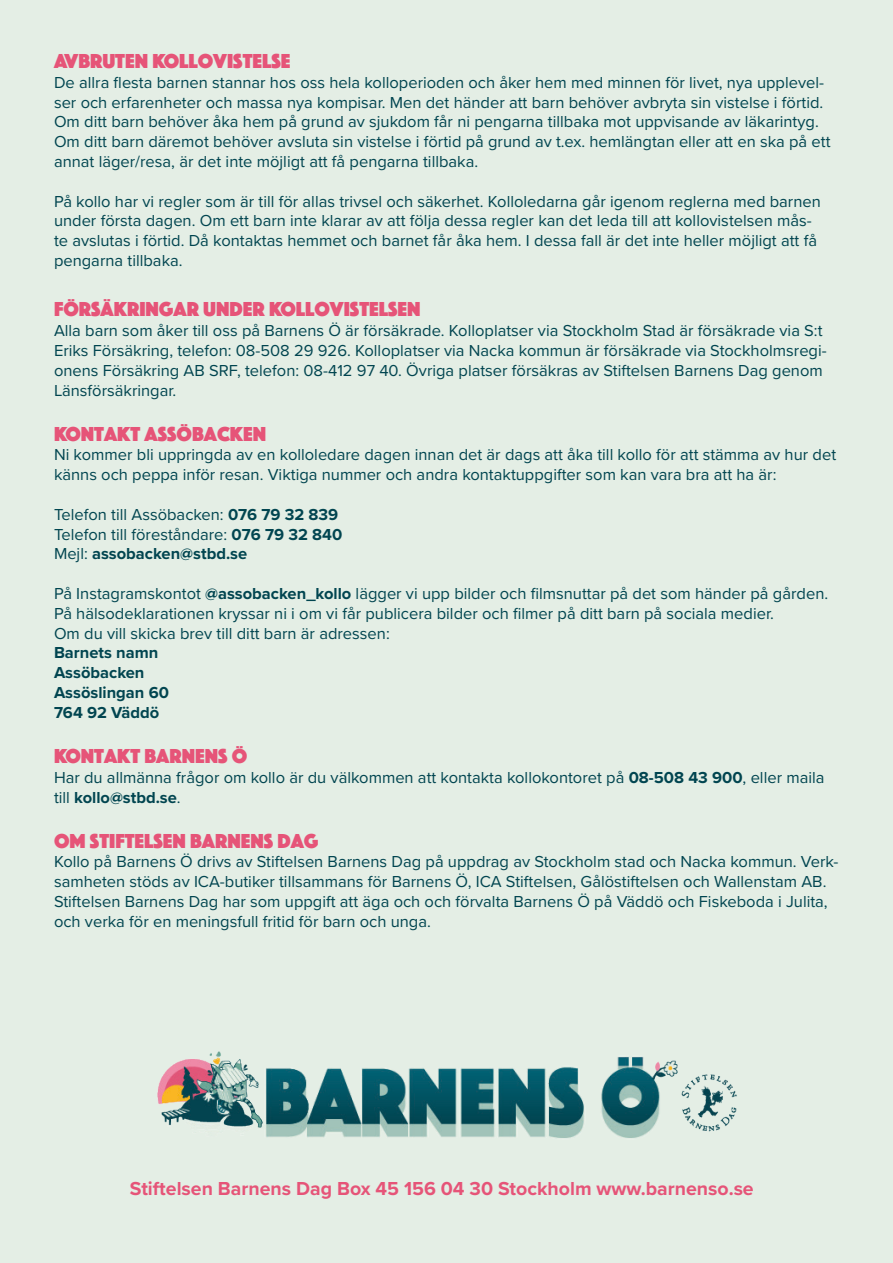
<style>
.page{position:relative;width:893px;height:1263px;background:#e4eee5}
.page>*{position:absolute;margin:0;border:0;box-sizing:border-box;transform-origin:0 0}
.t1{font:21px "Phosphate Solid";color:#e65478}
.t2{font:700 19.5px "Proxima Nova";color:#e65478}
.t3{font:16.5px/19.8px "Proxima Nova";color:#014550}
.t4{font:700 16.5px "Proxima Nova";color:#014550}
.s1{font-weight:700}
.s2{font-weight:400}
</style>
<div class="page">
<img style="left:151px;top:1046px;width:593px;height:97px">
<p class="t1" style="left:54px;top:46px;width:238px">AVBRUTEN KOLLOVISTELSE</p>
<p class="t3" style="left:54px;top:72px;width:778px">De allra flesta barnen stannar hos oss hela kolloperioden och åker hem med minnen för livet, nya upplevel&shy;ser och erfarenheter och massa nya kompisar. Men det händer att barn behöver avbryta sin vistelse i förtid.<br>Om ditt barn behöver åka hem på grund av sjukdom får ni pengarna tillbaka mot uppvisande av läkarintyg.<br>Om ditt barn däremot behöver avsluta sin vistelse i förtid på grund av t.ex. hemlängtan eller att en ska på ett annat läger/resa, är det inte möjligt att få pengarna tillbaka.</p>
<p class="t3" style="left:54px;top:190px;width:768px">På kollo har vi regler som är till för allas trivsel och säkerhet. Kolloledarna går igenom reglerna med barnen under första dagen. Om ett barn inte klarar av att följa dessa regler kan det leda till att kollovistelsen mås&shy;te avslutas i förtid. Då kontaktas hemmet och barnet får åka hem. I dessa fall är det inte heller möjligt att få pengarna tillbaka.</p>
<p class="t1" style="left:54px;top:294px;width:368px">FÖRSÄKRINGAR UNDER KOLLOVISTELSEN</p>
<p class="t3" style="left:54px;top:320px;width:774px">Alla barn som åker till oss på Barnens Ö är försäkrade. Kolloplatser via Stockholm Stad är försäkrade via S:t Eriks Försäkring, telefon: 08-508 29 926. Kolloplatser via Nacka kommun är försäkrade via Stockholmsregi&shy;onens Försäkring AB SRF, telefon: 08-412 97 40. Övriga platser försäkras av Stiftelsen Barnens Dag genom Länsförsäkringar.</p>
<p class="t1" style="left:54px;top:419px;width:214px">KONTAKT ASSÖBACKEN</p>
<p class="t3" style="left:54px;top:444px;width:784px">Ni kommer bli uppringda av en kolloledare dagen innan det är dags att åka till kollo för att stämma av hur det känns och peppa inför resan. Viktiga nummer och andra kontaktuppgifter som kan vara bra att ha är:</p>
<p class="t3" style="left:54px;top:504px;width:286px">Telefon till Assöbacken: <span class="s1">076 79 32 839</span></p>
<p class="t3" style="left:54px;top:523px;width:290px">Telefon till föreståndare: <span class="s1">076 79 32 840</span></p>
<p class="t4" style="left:54px;top:542px;width:195px"><span class="s2">Mejl:</span> assobacken@stbd.se</p>
<p class="t3" style="left:54px;top:583px;width:776px">På Instagramskontot <span class="s1">@assobacken_kollo</span> lägger vi upp bilder och filmsnuttar på det som händer på gården.<br>På hälsodeklarationen kryssar ni i om vi får publicera bilder och filmer på ditt barn på sociala medier.</p>
<p class="t3" style="left:54px;top:622px;width:337px">Om du vill skicka brev till ditt barn är adressen:</p>
<p class="t4" style="left:54px;top:641px;width:106px">Barnets namn</p>
<p class="t4" style="left:54px;top:660px;width:92px">Assöbacken</p>
<p class="t4" style="left:54px;top:680px;width:116px">Assöslingan 60</p>
<p class="t4" style="left:54px;top:700px;width:107px">764 92 Väddö</p>
<p class="t1" style="left:54px;top:741px;width:195px">KONTAKT BARNENS Ö</p>
<p class="t3" style="left:54px;top:766px;width:772px">Har du allmänna frågor om kollo är du välkommen att kontakta kollokontoret på <span class="s1">08-508 43 900</span>, eller maila till <span class="s1">kollo@stbd.se</span>.</p>
<p class="t1" style="left:54px;top:825px;width:266px">OM STIFTELSEN BARNENS DAG</p>
<p class="t3" style="left:54px;top:851px;width:786px">Kollo på Barnens Ö drivs av Stiftelsen Barnens Dag på uppdrag av Stockholm stad och Nacka kommun. Verk&shy;samheten stöds av ICA-butiker tillsammans för Barnens Ö, ICA Stiftelsen, Gålöstiftelsen och Wallenstam AB.<br>Stiftelsen Barnens Dag har som uppgift att äga och och förvalta Barnens Ö på Väddö och Fiskeboda i Julita, och verka för en meningsfull fritid för barn och unga.</p>
<p class="t2" style="left:130px;top:1174px;width:625px">Stiftelsen Barnens Dag Box 45 156 04 30 Stockholm www.barnenso.se</p>
</div>
